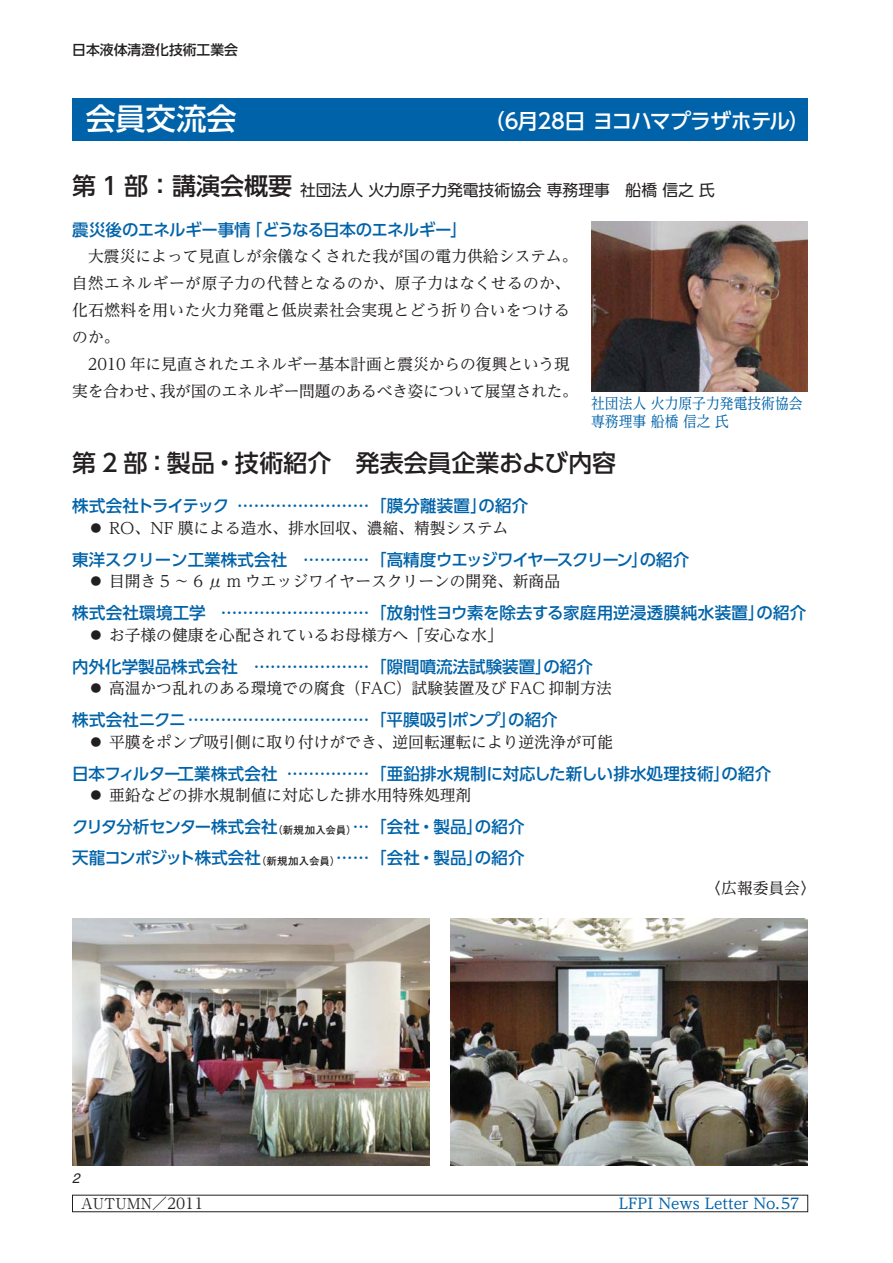
<style>
.page{position:relative;width:893px;height:1263px;background:#fff}
.page>*{position:absolute;margin:0;border:0;box-sizing:border-box;transform-origin:0 0}
.t1{font:30px "UD Shin Go Pro Medium 90 msp RKSJ H";letter-spacing:.005em;color:#fff}
.t2{font:24px "UD Shin Go Pro Medium 90 msp RKSJ H";color:#231f20}
.t3{font:21px "UD Shin Go Pro Medium 90 msp RKSJ H";letter-spacing:-.045em;color:#fff}
.t4{font:16.5px/31px "UD Shin Go Pro Medium 90 msp RKSJ H";color:#0063a9}
.t5{font:16.5px "UD Shin Go Pro Medium 90 msp RKSJ H";letter-spacing:-.025em;color:#0063a9}
.t6{font:15.75px/27px "UD Reimin Pro Regular 90 msp RKSJ H";color:#231f20}
.t7{font:15.75px "UD Shin Go Pro Regular 90 msp RKSJ H";color:#231f20}
.t8{font:15px/18px "UD Reimin Pro Regular 90 msp RKSJ H";color:#0063a9;scale:.92 1}
.t9{font:14.85px "UD Reimin Pro Medium 90 msp RKSJ H";color:#0063a9}
.t10{font:14.85px "Ryumin Pro Regular 90 msp RKSJ H";color:#231f20}
.t11{font:13.8px "UD Shin Go Pro Medium 90 msp RKSJ H";color:#231f20}
.t12{font:italic 13.8px "Helvetica";color:#231f20}
.s1{font-family:"UD Shin Go Pro Medium 90 msp RKSJ H";font-size:24px}
.s2{font-family:"Futo Go B101 Pro Bold 90 msp RKSJ H";font-size:10.5px;color:#231f20}
.s3{font-family:"UD Reimin Pro Regular 90 msp RKSJ H"}
</style>
<div class="page">
<div style="left:72px;top:1195px;width:736px;height:17px;border:1px solid #231f20"></div>
<div style="left:72px;top:98px;width:736px;height:42px;background:#0063a9"></div>
<img style="left:72px;top:918px;width:357px;height:247px">
<img style="left:451px;top:918px;width:357px;height:247px">
<img style="left:591px;top:221px;width:217px;height:170px">
<p class="t11" style="left:72px;top:44px;width:167px">日本液体清澄化技術工業会</p>
<h1 class="t1" style="left:86px;top:108px;width:152px">会員交流会</h1>
<h3 class="t3" style="left:484px;top:113px;width:328px">（6月28日 ヨコハマプラザホテル）</h3>
<p class="t7" style="left:72px;top:185px;width:644px"><span class="s1">第 1 部：講演会概要</span> 社団法人 火力原子力発電技術協会 専務理事　船橋 信之 氏</p>
<p class="t5" style="left:72px;top:223px;width:396px">震災後のエネルギー事情「どうなる日本のエネルギー」</p>
<p class="t6" style="left:72px;top:245px;width:508px">　大震災によって見直しが余儀なくされた我が国の電力供給システム。自然エネルギーが原子力の代替となるのか、原子力はなくせるのか、化石燃料を用いた火力発電と低炭素社会実現とどう折り合いをつけるのか。<br>　2010 年に見直されたエネルギー基本計画と震災からの復興という現実を合わせ、我が国のエネルギー問題のあるべき姿について展望された。</p>
<p class="t8" style="left:591px;top:396px;width:231px">社団法人 火力原子力発電技術協会専務理事 船橋 信之 氏</p>
<h2 class="t2" style="left:72px;top:454px;width:545px">第 2 部：製品・技術紹介　発表会員企業および内容</h2>
<p class="t4" style="left:72px;top:493px;width:457px">株式会社トライテック ……………………「膜分離装置」の紹介</p>
<p class="t6" style="left:72px;top:517px;width:438px">　● RO、NF 膜による造水、排水回収、濃縮、精製システム</p>
<p class="t4" style="left:72px;top:546px;width:618px">東洋スクリーン工業株式会社 …………「高精度ウエッジワイヤースクリーン」の紹介</p>
<p class="t6" style="left:72px;top:570px;width:489px">　● 目開き 5 ～ 6 μ m ウエッジワイヤースクリーンの開発、新商品</p>
<p class="t4" style="left:72px;top:600px;width:735px">株式会社環境工学 ………………………「放射性ヨウ素を除去する家庭用逆浸透膜純水装置」の紹介</p>
<p class="t6" style="left:72px;top:624px;width:432px">　● お子様の健康を心配されているお母様方へ「安心な水」</p>
<p class="t4" style="left:72px;top:653px;width:522px">内外化学製品株式会社 …………………「隙間噴流法試験装置」の紹介</p>
<p class="t6" style="left:72px;top:677px;width:541px">　● 高温かつ乱れのある環境での腐食（FAC）試験装置及び FAC 抑制方法</p>
<p class="t4" style="left:72px;top:707px;width:487px">株式会社ニクニ ……………………………「平膜吸引ポンプ」の紹介</p>
<p class="t6" style="left:72px;top:731px;width:542px">　● 平膜をポンプ吸引側に取り付けができ、逆回転運転により逆洗浄が可能</p>
<p class="t4" style="left:72px;top:760px;width:700px">日本フィルター工業株式会社 ……………「亜鉛排水規制に対応した新しい排水処理技術」の紹介</p>
<p class="t6" style="left:72px;top:784px;width:400px">　● 亜鉛などの排水規制値に対応した排水用特殊処理剤</p>
<p class="t4" style="left:72px;top:814px;width:454px">クリタ分析センター株式会社<span class="s2">（新規加入会員）</span>…「会社・製品」の紹介天龍コンポジット株式会社<span class="s2">（新規加入会員）</span>……「会社・製品」の紹介</p>
<p class="t6" style="left:705px;top:877px;width:112px">〈広報委員会〉</p>
<p class="t12" style="left:72px;top:1173px;width:9px">2</p>
<p class="t10" style="left:81px;top:1198px;width:124px">AUTUMN<span class="s3">／2011</span></p>
<p class="t9" style="left:619px;top:1198px;width:182px">LFPI News Letter No.57</p>
</div>
